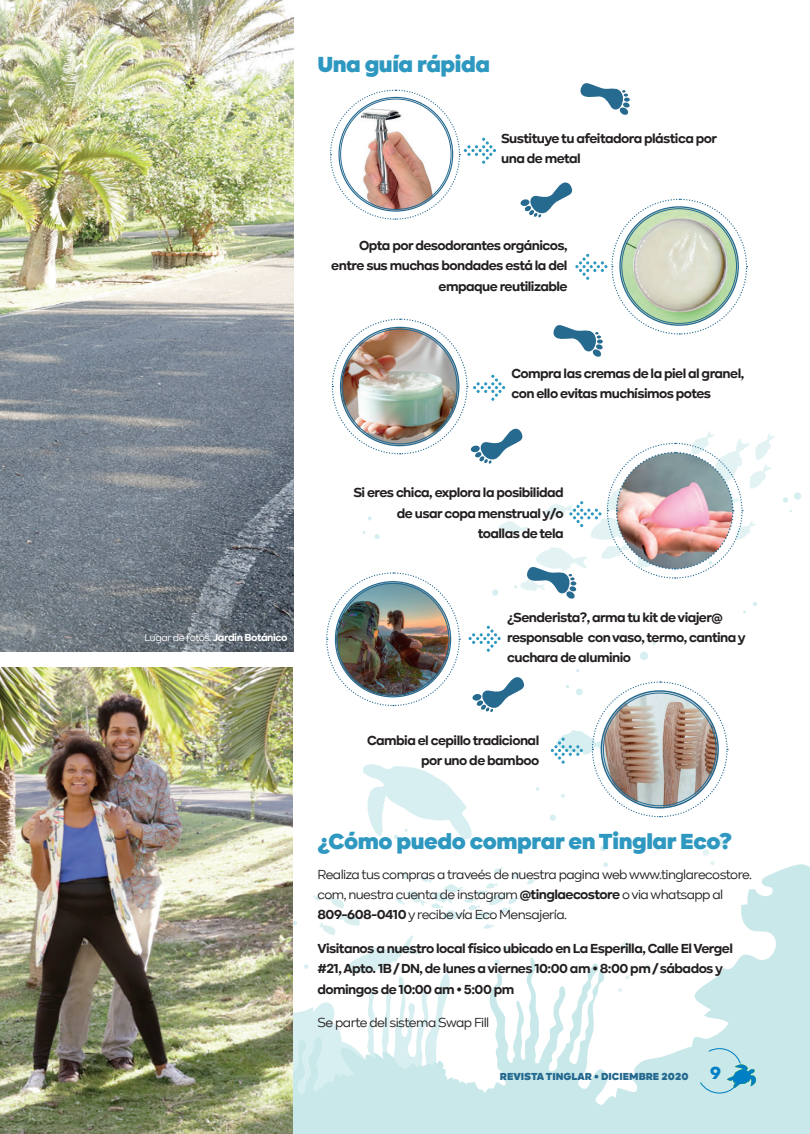
<style>
.page{position:relative;width:810px;height:1134px;background:#fff}
.page>*{position:absolute;margin:0;border:0;box-sizing:border-box;transform-origin:0 0}
.t1{font:800 22.5px "Kinetika";letter-spacing:-.02em;color:#2e98c0}
.t2{font:700 13.5px/20.2px "Kinetika";letter-spacing:-.04em;color:#231f20}
.t3{font:13.5px/20.2px "Kinetika";letter-spacing:-.04em;color:#231f20}
.t4{font:800 10.5px "Kinetika";color:#266a90}
.t5{font:700 10.5px "Kinetika";letter-spacing:-.04em;color:#fff}
.s1{font-weight:400}
.s2{font-weight:700}
.s3{font-weight:900;font-size:18px;color:#007fc4}
</style>
<div class="page">
<div style="left:794px;top:492px;width:7px;height:8px;background:#d7eff1;border-radius:50%"></div>
<svg style="left:783px;top:497px;width:5px;height:6px"></svg>
<svg style="left:293px;top:839px;width:517px;height:295px"></svg>
<svg style="left:694px;top:1048px;width:62px;height:46px;background:#aad8e1"></svg>
<img style="left:0;top:0;width:294px;height:651px">
<img style="left:0;top:667px;width:293px;height:467px">
<img style="left:326px;top:83px;width:449px;height:756px">
<h1 class="t1" style="left:318px;top:50px;width:174px">Una guía rápida</h1>
<p class="t2" style="left:501px;top:128px;width:218px">Sustituye tu afeitadora plástica por una de metal</p>
<p class="t2" style="left:331px;top:235px;width:238px;text-align:right">Opta por desodorantes orgánicos, entre sus muchas bondades está la del empaque reutilizable</p>
<p class="t2" style="left:511px;top:363px;width:234px">Compra las cremas de la piel al granel, con ello evitas muchísimos potes</p>
<p class="t5" style="left:144px;top:631px;width:145px"><span class="s1">Lugar de fotos.</span> Jardín Botánico</p>
<p class="t2" style="left:353px;top:482px;width:212px;text-align:right">Si eres chica, explora la posibilidad de usar copa menstrual y/o toallas de tela</p>
<p class="t2" style="left:507px;top:607px;width:240px">¿Senderista?, arma tu kit de viajer@ responsable con vaso, termo, cantina y cuchara de aluminio</p>
<p class="t2" style="left:367px;top:730px;width:174px;text-align:right">Cambia el cepillo tradicional por uno de bamboo</p>
<h1 class="t1" style="left:318px;top:828px;width:416px">¿Cómo puedo comprar en Tinglar Eco?</h1>
<p class="t3" style="left:318px;top:864px;width:436px">Realiza tus compras a traveés de nuestra pagina web www.tinglarecostore. com, nuestra cuenta de instagram <span class="s2">@tinglaecostore</span> o via whatsapp al<br><span class="s2">809-608-0410</span> y recibe vía Eco Mensajería.</p>
<p class="t2" style="left:318px;top:938px;width:417px">Visitanos a nuestro local físico ubicado en La Esperilla, Calle El Vergel #21, Apto. 1B / DN, de lunes a viernes 10:00 am • 8:00 pm / sábados y domingos de 10:00 am • 5:00 pm</p>
<p class="t3" style="left:318px;top:1012px;width:173px">Se parte del sistema Swap Fill</p>
<p class="t4" style="left:500px;top:1069px;width:223px">REVISTA TINGLAR • DICIEMBRE 2020 <span class="s3">9</span></p>
</div>
